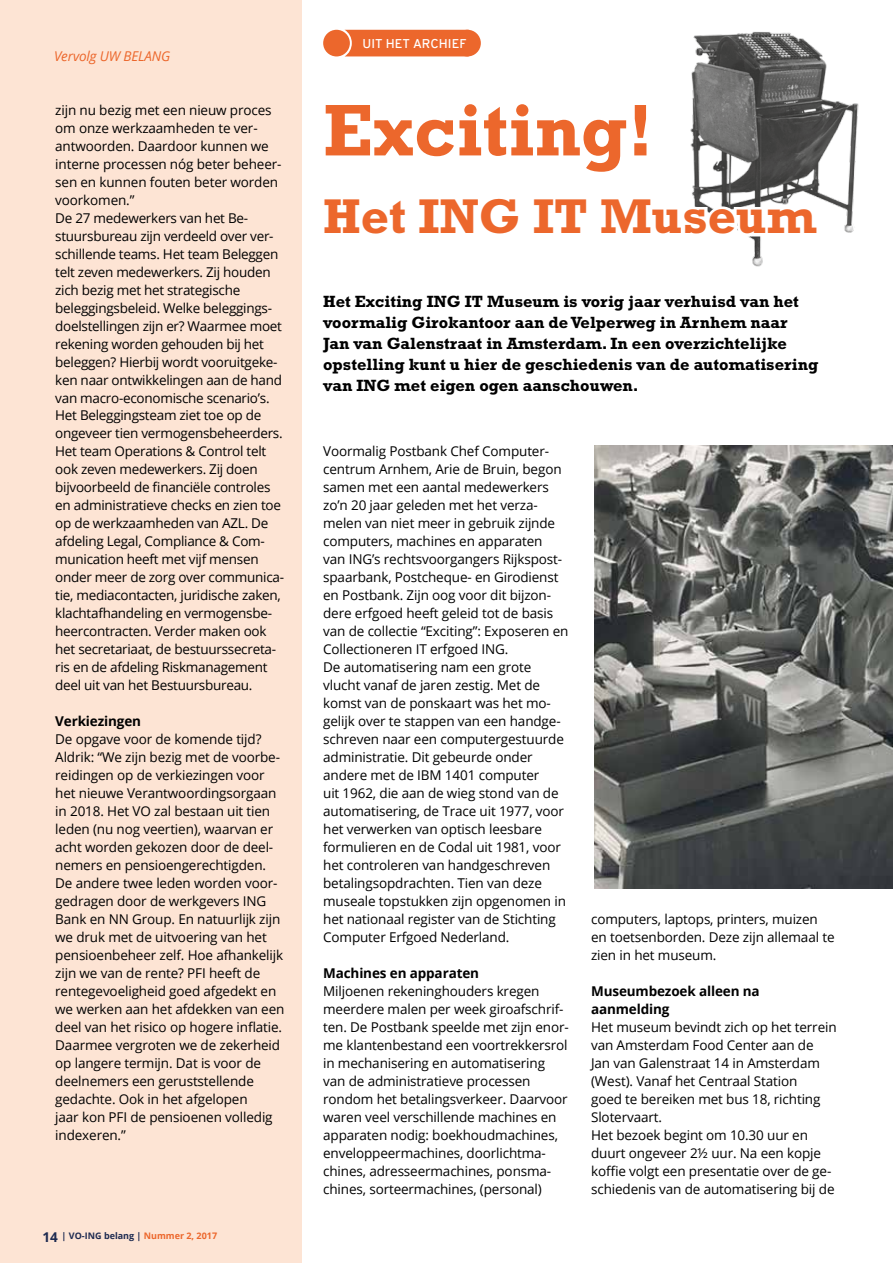
<style>
.page{position:relative;width:893px;height:1263px;background:#fff}
.page>*{position:absolute;margin:0;border:0;box-sizing:border-box;transform-origin:0 0}
.t1{font:700 74.25px "Rockwell";color:#ec672c}
.t2{font:700 49.5px "Rockwell";color:#ec672c}
.t3{font:700 16.5px/21px "Rockwell";color:#000}
.t4{font:13.5px/18px "Open Sans";letter-spacing:-.01em;color:#000}
.t5{font:700 13.5px/18px "Open Sans";letter-spacing:-.01em;color:#000}
.t6{font:italic 13.5px "Open Sans";letter-spacing:-.01em;color:#ec672c}
.t7{font:12.75px "Overpass";letter-spacing:.005em;color:#fff}
.t8{font:700 9px "Open Sans";color:#1e2b51}
.s1{font-size:13.5px}
.s2{color:#ec672c}
</style>
<div class="page">
<img style="left:690px;top:31px;width:169px;height:236px">
<div style="left:0;top:0;width:302px;height:1263px;background:#fde4d4"></div>
<svg style="left:690px;top:189px;width:133px;height:51px"></svg>
<div style="left:454px;top:30px;width:27px;height:26px;background:#ec672c;border-radius:50%"></div>
<div style="left:345px;top:30px;width:119px;height:26px;background:#ec672c"></div>
<div style="left:323px;top:30px;width:27px;height:26px;background:#ec672c;border-radius:50%"></div>
<img style="left:594px;top:446px;width:299px;height:443px">
<p class="t6" style="left:54px;top:46px;width:118px">Vervolg UW BELANG</p>
<p class="t4" style="left:55px;top:100px;width:230px">zijn nu bezig met een nieuw proces om onze werkzaamheden te ver&shy;antwoorden. Daardoor kunnen we interne processen nóg beter beheer&shy;sen en kunnen fouten beter worden voorkomen.”<br>De 27 medewerkers van het Be&shy;stuursbureau zijn verdeeld over ver&shy;schillende teams. Het team Beleggen telt zeven medewerkers. Zij houden zich bezig met het strategische beleggingsbeleid. Welke beleggings&shy;doelstellingen zijn er? Waarmee moet rekening worden gehouden bij het beleggen? Hierbij wordt vooruitgeke&shy;ken naar ontwikkelingen aan de hand van macro-economische scenario’s.<br>Het Beleggingsteam ziet toe op de ongeveer tien vermogensbeheerders.<br>Het team Operations &amp; Control telt ook zeven medewerkers. Zij doen bijvoorbeeld de financiële controles en administratieve checks en zien toe op de werkzaamheden van AZL. De afdeling Legal, Compliance &amp; Com&shy;munication heeft met vijf mensen onder meer de zorg over communica&shy;tie, mediacontacten, juridische zaken, klachtafhandeling en vermogensbe&shy;heercontracten. Verder maken ook het secretariaat, de bestuurssecreta&shy;ris en de afdeling Riskmanagement deel uit van het Bestuursbureau.</p>
<p class="t5" style="left:55px;top:712px;width:87px">Verkiezingen</p>
<p class="t4" style="left:55px;top:730px;width:231px">De opgave voor de komende tijd?<br>Aldrik: “We zijn bezig met de voorbe&shy;reidingen op de verkiezingen voor het nieuwe Verantwoordingsorgaan in 2018. Het VO zal bestaan uit tien leden (nu nog veertien), waarvan er acht worden gekozen door de deel&shy;nemers en pensioengerechtigden.<br>De andere twee leden worden voor&shy;gedragen door de werkgevers ING Bank en NN Group. En natuurlijk zijn we druk met de uitvoering van het pensioenbeheer zelf. Hoe afhankelijk zijn we van de rente? PFI heeft de rentegevoeligheid goed afgedekt en we werken aan het afdekken van een deel van het risico op hogere inflatie.<br>Daarmee vergroten we de zekerheid op langere termijn. Dat is voor de deelnemers een geruststellende gedachte. Ook in het afgelopen<br>jaar kon PFI de pensioenen volledig indexeren.”</p>
<p class="t8" style="left:43px;top:1229px;width:176px"><span class="s1">14</span> | VO-ING belang | <span class="s2">Nummer 2, 2017</span></p>
<p class="t7" style="left:363px;top:36px;width:105px">UIT HET ARCHIEF</p>
<h1 class="t1" style="left:323px;top:87px;width:332px">Exciting!</h1>
<h2 class="t2" style="left:323px;top:187px;width:494px">Het ING IT Museum</h2>
<p class="t3" style="left:323px;top:291px;width:497px">Het Exciting ING IT Museum is vorig jaar verhuisd van het voormalig Girokantoor aan de Velperweg in Arnhem naar<br>Jan van Galenstraat in Amsterdam. In een overzichtelijke opstelling kunt u hier de geschiedenis van de automatisering van ING met eigen ogen aanschouwen.</p>
<p class="t4" style="left:323px;top:442px;width:247px">Voormalig Postbank Chef Computer&shy;centrum Arnhem, Arie de Bruin, begon samen met een aantal medewerkers zo’n 20 jaar geleden met het verza&shy;melen van niet meer in gebruik zijnde computers, machines en apparaten<br>van ING’s rechtsvoorgangers Rijkspost&shy;spaarbank, Postcheque- en Girodienst en Postbank. Zijn oog voor dit bijzon&shy;dere erfgoed heeft geleid tot de basis van de collectie “Exciting”: Exposeren en Collectioneren IT erfgoed ING.<br>De automatisering nam een grote vlucht vanaf de jaren zestig. Met de komst van de ponskaart was het mo&shy;gelijk over te stappen van een handge&shy;schreven naar een computergestuurde administratie. Dit gebeurde onder andere met de IBM 1401 computer<br>uit 1962, die aan de wieg stond van de automatisering, de Trace uit 1977, voor het verwerken van optisch leesbare formulieren en de Codal uit 1981, voor het controleren van handgeschreven betalingsopdrachten. Tien van deze museale topstukken zijn opgenomen in het nationaal register van de Stichting Computer Erfgoed Nederland.</p>
<p class="t5" style="left:323px;top:964px;width:157px">Machines en apparaten</p>
<p class="t4" style="left:323px;top:982px;width:247px">Miljoenen rekeninghouders kregen meerdere malen per week giroafschrif&shy;ten. De Postbank speelde met zijn enor&shy;me klantenbestand een voortrekkersrol in mechanisering en automatisering van de administratieve processen rondom het betalingsverkeer. Daarvoor waren veel verschillende machines en apparaten nodig: boekhoudmachines, enveloppeermachines, doorlichtma&shy;chines, adresseermachines, ponsma&shy;chines, sorteermachines, (personal)</p>
<p class="t4" style="left:591px;top:910px;width:245px">computers, laptops, printers, muizen en toetsenborden. Deze zijn allemaal te zien in het museum.</p>
<p class="t5" style="left:591px;top:982px;width:170px">Museumbezoek alleen na aanmelding</p>
<p class="t4" style="left:591px;top:1018px;width:247px">Het museum bevindt zich op het terrein van Amsterdam Food Center aan de<br>Jan van Galenstraat 14 in Amsterdam (West). Vanaf het Centraal Station<br>goed te bereiken met bus 18, richting Slotervaart.<br>Het bezoek begint om 10.30 uur en duurt ongeveer 2½ uur. Na een kopje koffie volgt een presentatie over de ge&shy;schiedenis van de automatisering bij de</p>
</div>
